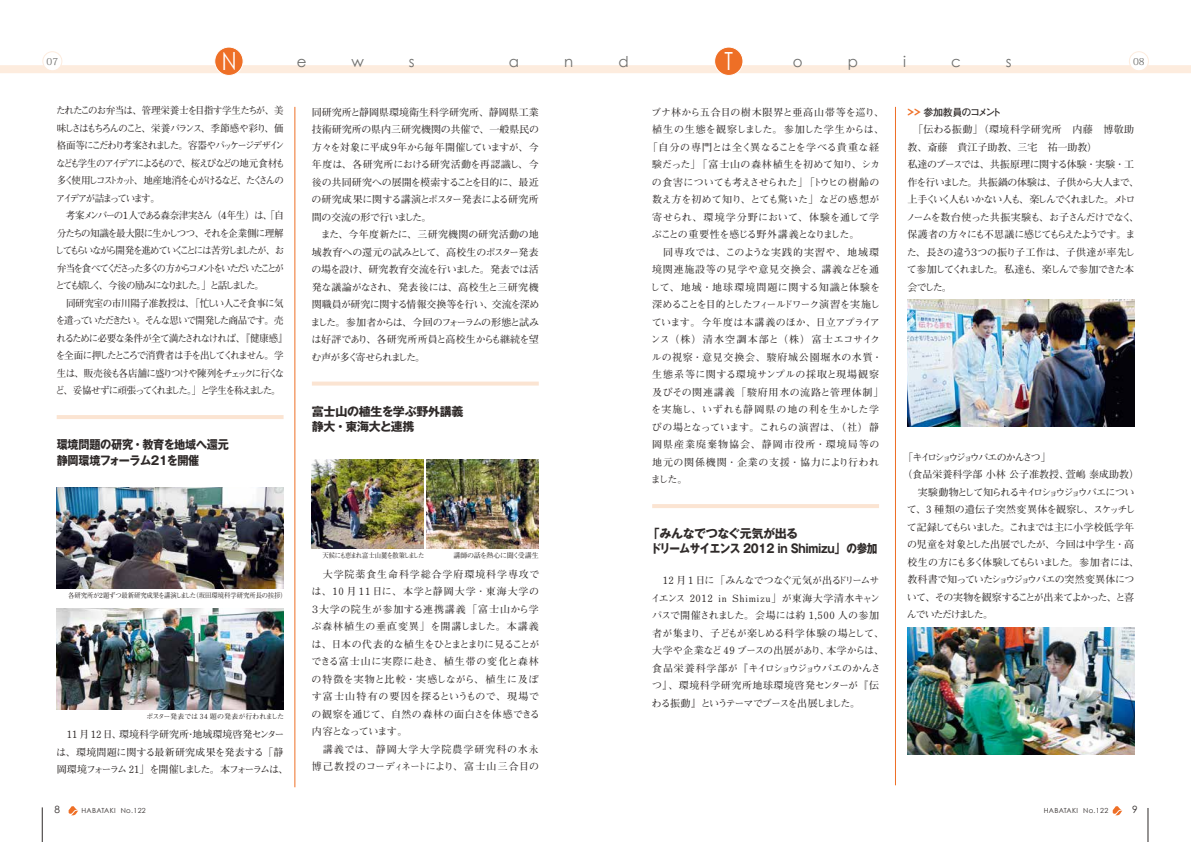
<style>
.page{position:relative;width:1191px;height:842px;background:#fff}
.page>*{position:absolute;margin:0;border:0;box-sizing:border-box;transform-origin:0 0}
.t1{font:25px "Century Gothic";color:#fff;scale:.8 1}
.t2{font:15px "Century Gothic";color:#70706e}
.t3{font:700 12px/15px "Gothic MB101 Pro";letter-spacing:-.025em;color:#2f2a29}
.t4{font:700 12px/15.6px "Gothic MB101 Pro";letter-spacing:-.025em;color:#2f2a29;scale:.93 1}
.t5{font:700 10px/17.5px "Futo Min A101 Pro";letter-spacing:-.035em;color:#2f2a29}
.t6{font:700 10px/17.5px "Futo Min A101 Pro";letter-spacing:-.145em;color:#2f2a29;scale:.95 1}
.t7{font:700 10px/17.5px "Futo Min A101 Pro";letter-spacing:.06em;color:#2f2a29}
.t8{font:700 10px/17.5px "Futo Min A101 Pro";letter-spacing:-.07em;color:#2f2a29}
.t9{font:700 10px "Futo Min A101 Pro";letter-spacing:.075em;color:#2f2a29}
.t10{font:700 10px/17.5px "Futo Min A101 Pro";color:#2f2a29}
.t11{font:700 10px "Futo Min A101 Pro";letter-spacing:.02em;color:#2f2a29}
.t12{font:700 10px "Futo Min A101 Pro";letter-spacing:.015em;color:#2f2a29}
.t13{font:700 10px "Futo Min A101 Pro";letter-spacing:.08em;color:#2f2a29}
.t14{font:700 10px "Futo Min A101 Pro";letter-spacing:-.12em;color:#2f2a29}
.t15{font:700 10px "Futo Min A101 Pro";letter-spacing:-.09em;color:#2f2a29}
.t16{font:700 10px "Futo Min A101 Pro";letter-spacing:-.1em;color:#2f2a29}
.t17{font:700 10px "Futo Min A101 Pro";letter-spacing:-.11em;color:#2f2a29}
.t18{font:700 10px "Futo Min A101 Pro";letter-spacing:-.065em;color:#2f2a29}
.t19{font:700 10px "Futo Min A101 Pro";letter-spacing:-.105em;color:#2f2a29}
.t20{font:700 10px "Futo Min A101 Pro";letter-spacing:.025em;color:#2f2a29}
.t21{font:700 10px "Futo Min A101 Pro";letter-spacing:-.01em;color:#2f2a29}
.t22{font:700 10px "Futo Min A101 Pro";letter-spacing:-.005em;color:#2f2a29}
.t23{font:700 10px "Futo Min A101 Pro";letter-spacing:-.075em;color:#2f2a29}
.t24{font:700 10px "Futo Min A101 Pro";letter-spacing:.04em;color:#2f2a29}
.t25{font:700 10px "Futo Min A101 Pro";letter-spacing:.055em;color:#2f2a29}
.t26{font:700 10px "Futo Min A101 Pro";letter-spacing:.095em;color:#2f2a29}
.t27{font:700 10px "Futo Min A101 Pro";letter-spacing:-.215em;color:#2f2a29}
.t28{font:700 10px "Futo Go B101 Pro";letter-spacing:-.11em;color:#2f2a29}
.t29{font:700 10px "Futo Min A101 Pro";letter-spacing:-.145em;color:#2f2a29}
.t30{font:10px "Century Gothic";color:#2f2a29}
.t31{font:9.5px "Koz Min Pro";color:#70706e}
.t32{font:700 7px "Futo Min A101 Pro";color:#2f2a29;scale:.9 1}
.t33{font:7px "Century Gothic";letter-spacing:.05em;color:#2f2a29}
.t34{font:700 7px "Futo Min A101 Pro";letter-spacing:-.02em;color:#2f2a29}
.t35{font:700 7px "Futo Min A101 Pro";letter-spacing:-.11em;color:#2f2a29;scale:.9 1}
.t36{font:700 7px "Futo Min A101 Pro";letter-spacing:-.045em;color:#2f2a29}
.s1{font-family:"Gothic MB101 Pro";color:#ee6f26}
</style>
<div class="page">
<div style="left:0;top:65px;width:1191px;height:8px;background:#fdecde"></div>
<hr style="left:42px;top:807px;width:1px;height:35px;background:#2f2a29">
<hr style="left:1147px;top:808px;width:1px;height:34px;background:#2f2a29">
<svg style="left:69px;top:806px;width:9px;height:9px"></svg>
<svg style="left:1112px;top:806px;width:10px;height:9px"></svg>
<div style="left:215px;top:47px;width:28px;height:28px;background:#ee6f26;border-radius:50%"></div>
<div style="left:214px;top:47px;width:29px;height:29px;border:1px solid #fff;border-radius:50%"></div>
<div style="left:714px;top:47px;width:29px;height:28px;background:#ee6f26;border-radius:50%"></div>
<div style="left:714px;top:47px;width:29px;height:29px;border:1px solid #fff;border-radius:50%"></div>
<hr style="left:295px;top:107px;width:1px;height:680px;background:#ee6f26">
<hr style="left:895px;top:107px;width:1px;height:678px;background:#ee6f26">
<hr style="left:652px;top:504px;width:227px;height:4px;background:#fbe4d2">
<img style="left:907px;top:299px;width:227px;height:128px">
<img style="left:907px;top:627px;width:227px;height:127px">
<div style="left:1129px;top:52px;width:19px;height:19px;background:#fff;border-radius:50%"></div>
<div style="left:1128px;top:51px;width:21px;height:20px;border:1px solid #fdecde;border-radius:50%"></div>
<div style="left:43px;top:52px;width:19px;height:19px;background:#fff;border-radius:50%"></div>
<div style="left:42px;top:51px;width:20px;height:20px;border:1px solid #fdecde;border-radius:50%"></div>
<hr style="left:57px;top:415px;width:226px;height:4px;background:#fbe4d2">
<img style="left:57px;top:487px;width:226px;height:101px">
<img style="left:57px;top:608px;width:226px;height:101px">
<svg style="left:312px;top:382px;width:227px;height:4px"></svg>
<img style="left:427px;top:460px;width:112px;height:88px">
<img style="left:312px;top:459px;width:112px;height:89px">
<h1 class="t1" style="left:222px;top:46px;width:20px">N</h1>
<h2 class="t2" style="left:297px;top:52px;width:11px">e</h2>
<h2 class="t2" style="left:351px;top:52px;width:14px">w</h2>
<h2 class="t2" style="left:409px;top:52px;width:7px">s</h2>
<h2 class="t2" style="left:509px;top:52px;width:12px">a</h2>
<h2 class="t2" style="left:564px;top:52px;width:11px">n</h2>
<h2 class="t2" style="left:618px;top:52px;width:12px">d</h2>
<h1 class="t1" style="left:724px;top:46px;width:12px">T</h1>
<h2 class="t2" style="left:793px;top:52px;width:11px">o</h2>
<h2 class="t2" style="left:847px;top:52px;width:12px">p</h2>
<h2 class="t2" style="left:903px;top:52px;width:4px">i</h2>
<h2 class="t2" style="left:951px;top:52px;width:11px">c</h2>
<h2 class="t2" style="left:1005px;top:52px;width:7px">s</h2>
<p class="t12" style="left:651px;top:104px;width:234px">ブナ林から五合目の樹木限界と亜高山帯等を巡り、</p>
<p class="t12" style="left:652px;top:122px;width:233px">植生の生態を観察しました。参加した学生からは、</p>
<p class="t20" style="left:648px;top:139px;width:233px">「自分の専門とは全く異なることを学べる貴重な経</p>
<p class="t11" style="left:652px;top:157px;width:229px">験だった」「富士山の森林植生を初めて知り、シカ</p>
<p class="t5" style="left:652px;top:172px;width:229px">の食害についても考えさせられた」「トウヒの樹齢の</p>
<p class="t21" style="left:652px;top:192px;width:229px">数え方を初めて知り、とても驚いた」などの感想が</p>
<p class="t11" style="left:652px;top:209px;width:228px">寄せられ、環境学分野において、体験を通して学</p>
<p class="t23" style="left:652px;top:227px;width:209px">ぶことの重要性を感じる野外講義となりました。</p>
<p class="t13" style="left:652px;top:244px;width:228px">　同専攻では、このような実践的実習や、地域環</p>
<p class="t9" style="left:652px;top:262px;width:228px">境関連施設等の見学や意見交換会、講義などを通</p>
<p class="t13" style="left:650px;top:279px;width:231px">して、地域・地球環境問題に関する知識と体験を</p>
<p class="t15" style="left:652px;top:297px;width:229px">深めることを目的としたフィールドワーク演習を実施し</p>
<p class="t22" style="left:651px;top:314px;width:230px">ています。今年度は本講義のほか、日立アプライア</p>
<p class="t9" style="left:651px;top:332px;width:231px">ンス（株）清水空調本部と（株）富士エコサイク</p>
<p class="t9" style="left:652px;top:349px;width:232px">ルの視察・意見交換会、駿府城公園堀水の水質・</p>
<p class="t24" style="left:652px;top:367px;width:228px">生態系等に関する環境サンプルの採取と現場観察</p>
<p class="t9" style="left:652px;top:384px;width:233px">及びその関連講義「駿府用水の流路と管理体制」</p>
<p class="t9" style="left:651px;top:402px;width:229px">を実施し、いずれも静岡県の地の利を生かした学</p>
<p class="t5" style="left:652px;top:417px;width:229px">びの場となっています。これらの演習は、（社）静</p>
<p class="t26" style="left:652px;top:437px;width:229px">岡県産業廃棄物協会、静岡市役所・環境局等の</p>
<p class="t25" style="left:652px;top:454px;width:228px">地元の関係機関・企業の支援・協力により行われ</p>
<p class="t5" style="left:651px;top:469px;width:38px">ました。</p>
<p class="t31" style="left:47px;top:55px;width:13px">07</p>
<p class="t31" style="left:1133px;top:55px;width:13px">08</p>
<p class="t6" style="left:55px;top:100px;width:247px">たれたこのお弁当は、管理栄養士を目指す学生たちが、美味しさはもちろんのこと、栄養バランス、季節感や彩り、価格面等にこだわり考案されました。容器やパッケージデザインなども学生のアイデアによるもので、桜えびなどの地元食材も多く使用しコストカット、地産地消を心がけるなど、たくさんのアイデアが詰まっています。<br>　考案メンバーの１人である森奈津実さん（４年生）は、「自分たちの知識を最大限に生かしつつ、それを企業側に理解してもらいながら開発を進めていくことには苦労しましたが、お弁当を食べてくださった多くの方からコメントをいただいたことがとても嬉しく、今後の励みになりました。」と話しました。<br>　同研究室の市川陽子准教授は、「忙しい人こそ食事に気を遣っていただきたい。そんな思いで開発した商品です。売れるために必要な条件が全て満たされなければ、『健康感』を全面に押したところで消費者は手を出してくれません。学生は、販売後も各店舗に盛りつけや陳列をチェックに行くなど、妥協せずに頑張ってくれました。」と学生を称えました。</p>
<p class="t5" style="left:311px;top:102px;width:230px">同研究所と静岡県環境衛生科学研究所、静岡県工業技術研究所の県内三研究機関の共催で、一般県民の方々を対象に平成９年から毎年開催していますが、今年度は、各研究所における研究活動を再認識し、今後の共同研究への展開を模索することを目的に、最近の研究成果に関する講演とポスター発表による研究所間の交流の形で行いました。<br>　また、今年度新たに、三研究機関の研究活動の地域教育への還元の試みとして、高校生のポスター発表の場を設け、研究教育交流を行いました。発表では活発な議論がなされ、発表後には、高校生と三研究機関職員が研究に関する情報交換等を行い、交流を深めました。参加者からは、今回のフォーラムの形態と試みは好評であり、各研究所所員と高校生からも継続を望む声が多く寄せられました。</p>
<p class="t28" style="left:907px;top:104px;width:96px"><span class="s1">&gt;&gt;</span> 参加教員のコメント</p>
<p class="t8" style="left:905px;top:119px;width:235px">　「伝わる振動」（環境科学研究所　内藤　博敬助教、斎藤　貴江子助教、三宅　祐一助教）<br>私達のブースでは、共振原理に関する体験・実験・工作を行いました。共振鍋の体験は、子供から大人まで、上手くいく人もいかない人も、楽しんでくれました。メトロノームを数台使った共振実験も、お子さんだけでなく、保護者の方々にも不思議に感じてもらえたようです。また、長さの違う３つの振り子工作は、子供達が率先して参加してくれました。私達も、楽しんで参加できた本会でした。</p>
<p class="t3" style="left:312px;top:402px;width:153px;line-height:15.6px">富士山の植生を学ぶ野外講義静大・東海大と連携</p>
<p class="t4" style="left:57px;top:435px;width:187px">環境問題の研究・教育を地域へ還元静岡環境フォーラム２１を開催</p>
<p class="t27" style="left:903px;top:449px;width:149px">「キイロショウジョウバエのかんさつ」</p>
<p class="t10" style="left:902px;top:465px;width:238px">（食品栄養科学部 小林 公子准教授、萱嶋 泰成助教）</p>
<p class="t14" style="left:907px;top:484px;width:229px">　実験動物として知られるキイロショウジョウバエについ</p>
<p class="t11" style="left:907px;top:502px;width:230px">て、3 種類の遺伝子突然変異体を観察し、スケッチし</p>
<p class="t16" style="left:907px;top:519px;width:229px">て記録してもらいました。これまでは主に小学校低学年</p>
<p class="t5" style="left:907px;top:535px;width:229px">の児童を対象とした出展でしたが、今回は中学生・高</p>
<p class="t17" style="left:907px;top:554px;width:233px">校生の方にも多く体験してもらいました。参加者には、</p>
<p class="t18" style="left:907px;top:572px;width:229px">教科書で知っていたショウジョウバエの突然変異体につ</p>
<p class="t19" style="left:906px;top:589px;width:229px">いて、その実物を観察することが出来てよかった、と喜</p>
<p class="t29" style="left:907px;top:607px;width:88px">んでいただけました。</p>
<p class="t3" style="left:648px;top:525px;width:231px">「みんなでつなぐ元気が出る<br>ドリームサイエンス 2012 in Shimizu」の参加</p>
<p class="t5" style="left:651px;top:570px;width:235px">　12 月 1 日に「みんなでつなぐ元気が出るドリームサイエンス 2012 in Shimizu」が東海大学清水キャンパスで開催されました。会場には約 1,500 人の参加者が集まり、子どもが楽しめる科学体験の場として、大学や企業など 49 ブースの出展があり、本学からは、食品栄養科学部が『キイロショウジョウバエのかんさつ』、環境科学研究所地球環境啓発センターが『伝わる振動』というテーマでブースを出展しました。</p>
<p class="t35" style="left:322px;top:550px;width:115px">天候にも恵まれ富士山麓を散策しました</p>
<p class="t36" style="left:453px;top:550px;width:87px">講師の話を熱心に聞く受講生</p>
<p class="t7" style="left:310px;top:564px;width:231px">　大学院薬食生命科学総合学府環境科学専攻では、10 月 11 日に、本学と静岡大学・東海大学の<br>３大学の院生が参加する連携講義「富士山から学ぶ森林植生の垂直変異」を開講しました。本講義は、日本の代表的な植生をひとまとまりに見ることができる富士山に実際に赴き、植生帯の変化と森林の特徴を実物と比較・実感しながら、植生に及ぼす富士山特有の要因を探るというもので、現場での観察を通じて、自然の森林の面白さを体感できる内容となっています。<br>　講義では、静岡大学大学院農学研究科の水永博己教授のコーディネートにより、富士山三合目の</p>
<p class="t32" style="left:68px;top:590px;width:244px">各研究所が２題ずつ最新研究成果を講演しました（坂田環境科学研究所長の挨拶）</p>
<p class="t34" style="left:146px;top:711px;width:139px">ポスター発表では 34 題の発表が行われました</p>
<p class="t10" style="left:56px;top:724px;width:234px">　11 月 12日、環境科学研究所・地域環境啓発センターは、環境問題に関する最新研究成果を発表する「静岡環境フォーラム 21」を開催しました。本フォーラムは、</p>
<p class="t30" style="left:54px;top:803px;width:7px">8</p>
<p class="t33" style="left:81px;top:806px;width:66px">HABATAKI No.122</p>
<p class="t33" style="left:1043px;top:806px;width:66px">HABATAKI No.122</p>
<p class="t30" style="left:1132px;top:803px;width:7px">9</p>
</div>
